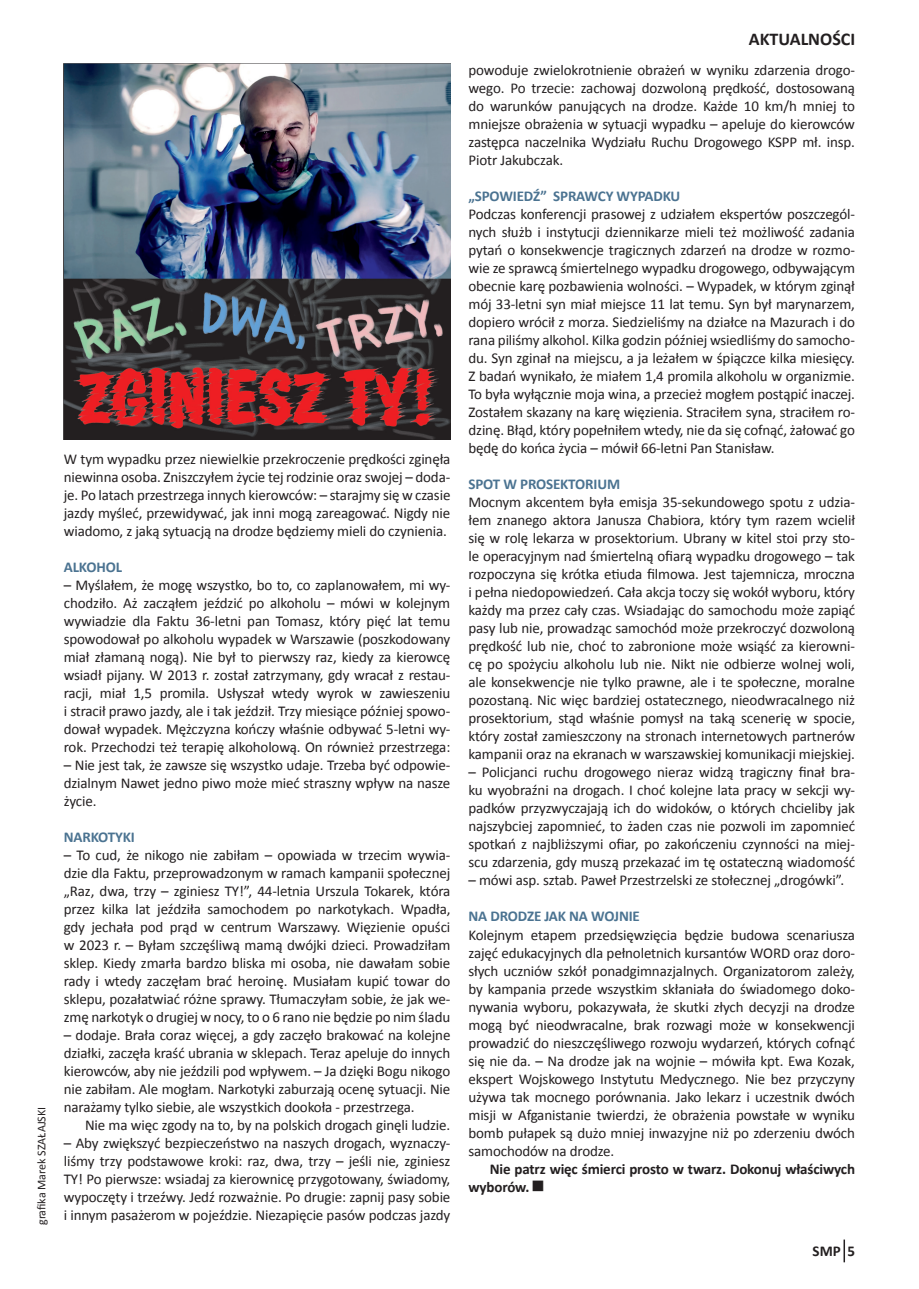
<style>
.page{position:relative;width:919px;height:1289px;background:#fff}
.page>*{position:absolute;margin:0;border:0;box-sizing:border-box;transform-origin:0 0}
.t1{font:700 18px "Calibri";color:#231f20}
.t2{font:15px/18px "Calibri";letter-spacing:-.01em;color:#231f20;text-align:justify}
.t3{font:700 15px "Calibri";letter-spacing:-.01em;color:#4b7391}
.t4{font:700 15px/18px "Calibri";letter-spacing:-.01em;color:#231f20}
.t5{font:12px "Calibri";color:#231f20}
</style>
<div class="page">
<hr style="left:843px;top:1239px;width:2px;height:23px;background:#231f20">
<img style="left:64px;top:64px;width:386px;height:375px">
<p class="t5" style="left:34px;top:1225px;width:120px;rotate:-90deg">grafika Marek SZAŁAJSKI</p>
<p class="t2" style="left:64px;top:450px;width:388px">W tym wypadku przez niewielkie przekroczenie prędkości zginęła niewinna osoba. Zniszczyłem życie tej rodzinie oraz swojej – doda&shy;je. Po latach przestrzega innych kierowców: – starajmy się w czasie jazdy myśleć, przewidywać, jak inni mogą zareagować. Nigdy nie wiadomo, z jaką sytuacją na drodze będziemy mieli do czynienia.</p>
<p class="t3" style="left:64px;top:557px;width:60px">ALKOHOL</p>
<p class="t2" style="left:64px;top:576px;width:388px">– Myślałem, że mogę wszystko, bo to, co zaplanowałem, mi wy&shy;chodziło. Aż zacząłem jeździć po alkoholu – mówi w kolejnym wywiadzie dla Faktu 36-letni pan Tomasz, który pięć lat temu spowodował po alkoholu wypadek w Warszawie (poszkodowany miał złamaną nogą). Nie był to pierwszy raz, kiedy za kierowcę wsiadł pijany. W 2013 r. został zatrzymany, gdy wracał z restau&shy;racji, miał 1,5 promila. Usłyszał wtedy wyrok w zawieszeniu i stracił prawo jazdy, ale i tak jeździł. Trzy miesiące później spowo&shy;dował wypadek. Mężczyzna kończy właśnie odbywać 5-letni wy&shy;rok. Przechodzi też terapię alkoholową. On również przestrzega:</p>
<p class="t2" style="left:64px;top:756px;width:388px">– Nie jest tak, że zawsze się wszystko udaje. Trzeba być odpowie&shy;dzialnym Nawet jedno piwo może mieć straszny wpływ na nasze życie.</p>
<p class="t3" style="left:64px;top:827px;width:73px">NARKOTYKI</p>
<p class="t2" style="left:64px;top:846px;width:388px">– To cud, że nikogo nie zabiłam – opowiada w trzecim wywia&shy;dzie dla Faktu, przeprowadzonym w ramach kampanii społecznej „Raz, dwa, trzy – zginiesz TY!”, 44-letnia Urszula Tokarek, która przez kilka lat jeździła samochodem po narkotykach. Wpadła, gdy jechała pod prąd w centrum Warszawy. Więzienie opuści w 2023 r. – Byłam szczęśliwą mamą dwójki dzieci. Prowadziłam sklep. Kiedy zmarła bardzo bliska mi osoba, nie dawałam sobie rady i wtedy zaczęłam brać heroinę. Musiałam kupić towar do sklepu, pozałatwiać różne sprawy. Tłumaczyłam sobie, że jak we&shy;zmę narkotyk o drugiej w nocy, to o 6 rano nie będzie po nim śladu</p>
<p class="t2" style="left:64px;top:1026px;width:388px">– dodaje. Brała coraz więcej, a gdy zaczęło brakować na kolejne działki, zaczęła kraść ubrania w sklepach. Teraz apeluje do innych kierowców, aby nie jeździli pod wpływem. – Ja dzięki Bogu nikogo nie zabiłam. Ale mogłam. Narkotyki zaburzają ocenę sytuacji. Nie narażamy tylko siebie, ale wszystkich dookoła - przestrzega.</p>
<p class="t2" style="left:85px;top:1116px;width:366px">Nie ma więc zgody na to, by na polskich drogach ginęli ludzie.</p>
<p class="t2" style="left:64px;top:1134px;width:388px">– Aby zwiększyć bezpieczeństwo na naszych drogach, wyznaczy&shy;liśmy trzy podstawowe kroki: raz, dwa, trzy – jeśli nie, zginiesz TY! Po pierwsze: wsiadaj za kierownicę przygotowany, świadomy, wypoczęty i trzeźwy. Jedź rozważnie. Po drugie: zapnij pasy sobie i innym pasażerom w pojeździe. Niezapięcie pasów podczas jazdy</p>
<p class="t1" style="left:748px;top:28px;width:108px">AKTUALNOŚCI</p>
<p class="t2" style="left:468px;top:61px;width:388px">powoduje zwielokrotnienie obrażeń w wyniku zdarzenia drogo&shy;wego. Po trzecie: zachowaj dozwoloną prędkość, dostosowaną do warunków panujących na drodze. Każde 10 km/h mniej to mniejsze obrażenia w sytuacji wypadku – apeluje do kierowców zastępca naczelnika Wydziału Ruchu Drogowego KSPP mł. insp.<br>Piotr Jakubczak.</p>
<p class="t3" style="left:468px;top:186px;width:213px">„SPOWIEDŹ” SPRAWCY WYPADKU</p>
<p class="t2" style="left:468px;top:205px;width:388px">Podczas konferencji prasowej z udziałem ekspertów poszczegól&shy;nych służb i instytucji dziennikarze mieli też możliwość zadania pytań o konsekwencje tragicznych zdarzeń na drodze w rozmo&shy;wie ze sprawcą śmiertelnego wypadku drogowego, odbywającym obecnie karę pozbawienia wolności. – Wypadek, w którym zginął mój 33-letni syn miał miejsce 11 lat temu. Syn był marynarzem, dopiero wrócił z morza. Siedzieliśmy na działce na Mazurach i do rana piliśmy alkohol. Kilka godzin później wsiedliśmy do samocho&shy;du. Syn zginał na miejscu, a ja leżałem w śpiączce kilka miesięcy.<br>Z badań wynikało, że miałem 1,4 promila alkoholu w organizmie.<br>To była wyłącznie moja wina, a przecież mogłem postąpić inaczej.<br>Zostałem skazany na karę więzienia. Straciłem syna, straciłem ro&shy;dzinę. Błąd, który popełniłem wtedy, nie da się cofnąć, żałować go będę do końca życia – mówił 66-letni Pan Stanisław.</p>
<p class="t3" style="left:468px;top:474px;width:153px">SPOT W PROSEKTORIUM</p>
<p class="t2" style="left:468px;top:493px;width:388px">Mocnym akcentem była emisja 35-sekundowego spotu z udzia&shy;łem znanego aktora Janusza Chabiora, który tym razem wcielił się w rolę lekarza w prosektorium. Ubrany w kitel stoi przy sto&shy;le operacyjnym nad śmiertelną ofiarą wypadku drogowego – tak rozpoczyna się krótka etiuda filmowa. Jest tajemnicza, mroczna i pełna niedopowiedzeń. Cała akcja toczy się wokół wyboru, który każdy ma przez cały czas. Wsiadając do samochodu może zapiąć pasy lub nie, prowadząc samochód może przekroczyć dozwoloną prędkość lub nie, choć to zabronione może wsiąść za kierowni&shy;cę po spożyciu alkoholu lub nie. Nikt nie odbierze wolnej woli, ale konsekwencje nie tylko prawne, ale i te społeczne, moralne pozostaną. Nic więc bardziej ostatecznego, nieodwracalnego niż prosektorium, stąd właśnie pomysł na taką scenerię w spocie, który został zamieszczony na stronach internetowych partnerów kampanii oraz na ekranach w warszawskiej komunikacji miejskiej.</p>
<p class="t2" style="left:468px;top:763px;width:388px">– Policjanci ruchu drogowego nieraz widzą tragiczny finał bra&shy;ku wyobraźni na drogach. I choć kolejne lata pracy w sekcji wy&shy;padków przyzwyczajają ich do widoków, o których chcieliby jak najszybciej zapomnieć, to żaden czas nie pozwoli im zapomnieć spotkań z najbliższymi ofiar, po zakończeniu czynności na miej&shy;scu zdarzenia, gdy muszą przekazać im tę ostateczną wiadomość</p>
<p class="t2" style="left:468px;top:871px;width:377px">– mówi asp. sztab. Paweł Przestrzelski ze stołecznej „drogówki”.</p>
<p class="t3" style="left:468px;top:906px;width:173px">NA DRODZE JAK NA WOJNIE</p>
<p class="t2" style="left:468px;top:925px;width:388px">Kolejnym etapem przedsięwzięcia będzie budowa scenariusza zajęć edukacyjnych dla pełnoletnich kursantów WORD oraz doro&shy;słych uczniów szkół ponadgimnazjalnych. Organizatorom zależy, by kampania przede wszystkim skłaniała do świadomego doko&shy;nywania wyboru, pokazywała, że skutki złych decyzji na drodze mogą być nieodwracalne, brak rozwagi może w konsekwencji prowadzić do nieszczęśliwego rozwoju wydarzeń, których cofnąć się nie da. – Na drodze jak na wojnie – mówiła kpt. Ewa Kozak, ekspert Wojskowego Instytutu Medycznego. Nie bez przyczyny używa tak mocnego porównania. Jako lekarz i uczestnik dwóch misji w Afganistanie twierdzi, że obrażenia powstałe w wyniku bomb pułapek są dużo mniej inwazyjne niż po zderzeniu dwóch samochodów na drodze.</p>
<p class="t4" style="left:468px;top:1159px;width:388px;text-indent:21px">Nie patrz więc śmierci prosto w twarz. Dokonuj właściwych wyborów.</p>
<p class="t4" style="left:812px;top:1242px;width:44px">SMP 5</p>
</div>
